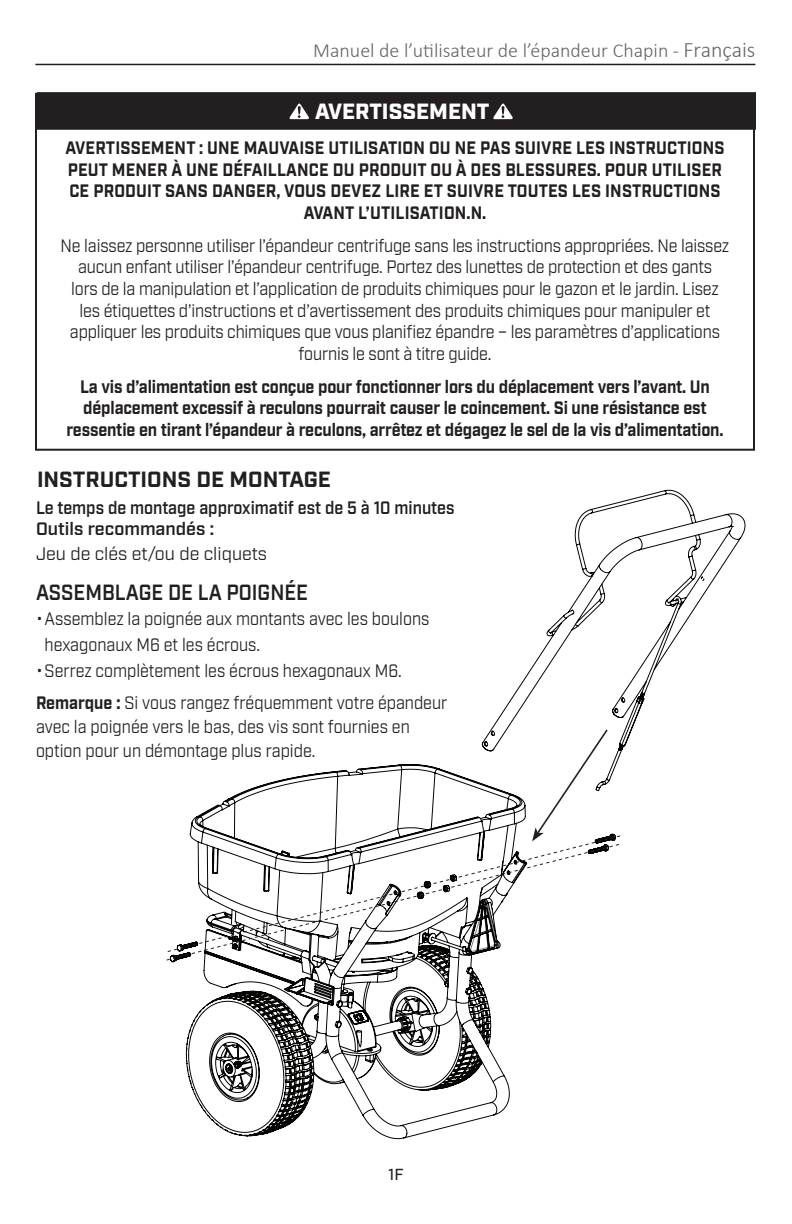
<style>
.page{position:relative;width:792px;height:1224px;background:#fff}
.page>*{position:absolute;margin:0;border:0;box-sizing:border-box;transform-origin:0 0}
.t1{font:700 22px "Industry";color:#231f20}
.t2{font:600 22px "Industry";color:#231f20;scale:.9 1}
.t3{font:900 22px "Industry";color:#fff}
.t4{font:300 20px "Calibri";color:#656568}
.t5{font:18px/21.6px "Industry";letter-spacing:-.01em;color:#231f20;scale:.9 1}
.t6{font:700 18px/21.6px "Industry";letter-spacing:-.01em;color:#231f20;text-align:center;scale:.9 1}
.t7{font:700 18px/21.6px "Industry";letter-spacing:.01em;color:#231f20;text-align:center;scale:.9 1}
.t8{font:600 18px "Industry";color:#231f20;scale:.9 1}
.t9{font:18px "Industry";letter-spacing:-.01em;color:#231f20}
.t10{font:600 18px "Industry";color:#231f20}
.t11{font:500 16px "Industry";color:#231f20}
.s1{font-size:22px}
.s2{font-weight:700}
</style>
<div class="page">
<div style="left:38px;top:93px;width:717px;height:36px;background:#231f20"></div>
<div style="left:37px;top:92px;width:719px;height:38px;border:2px solid #231f20"></div>
<svg style="left:493px;top:104px;width:20px;height:15px"></svg>
<svg style="left:289px;top:104px;width:20px;height:15px"></svg>
<div style="left:35px;top:93px;width:720px;height:358px;border:2px solid #231f20"></div>
<hr style="left:35px;top:64px;width:720px;height:1px;background:#231f20">
<svg style="left:171px;top:490px;width:575px;height:649px"></svg>
<svg style="left:171px;top:835px;width:450px;height:118px"></svg>
<svg style="left:166px;top:843px;width:454px;height:118px"></svg>
<svg style="left:532px;top:728px;width:77px;height:113px"></svg>
<p class="t4" style="left:313px;top:37px;width:444px">Manuel de l’utilisateur de l’épandeur Chapin - <span class="s1">Français</span></p>
<p class="t3" style="left:315px;top:98px;width:176px">AVERTISSEMENT</p>
<p class="t7" style="left:65px;top:138px;width:734px">AVERTISSEMENT : UNE MAUVAISE UTILISATION OU NE PAS SUIVRE LES INSTRUCTIONS PEUT MENER À UNE DÉFAILLANCE DU PRODUIT OU À DES BLESSURES. POUR UTILISER CE PRODUIT SANS DANGER, VOUS DEVEZ LIRE ET SUIVRE TOUTES LES INSTRUCTIONS AVANT L’UTILISATION.N.</p>
<p class="t5" style="left:61px;top:235px;width:745px;text-align:center">Ne laissez personne utiliser l’épandeur centrifuge sans les instructions appropriées. Ne laissez aucun enfant utiliser l’épandeur centrifuge. Portez des lunettes de protection et des gants<br>lors de la manipulation et l’application de produits chimiques pour le gazon et le jardin. Lisez les étiquettes d’instructions et d’avertissement des produits chimiques pour manipuler et appliquer les produits chimiques que vous planifiez épandre – les paramètres d’applications fournis le sont à titre guide.</p>
<p class="t6" style="left:66px;top:377px;width:732px">La vis d’alimentation est conçue pour fonctionner lors du déplacement vers l’avant. Un déplacement excessif à reculons pourrait causer le coincement. Si une résistance est ressentie en tirant l’épandeur à reculons, arrêtez et dégagez le sel de la vis d’alimentation.</p>
<p class="t1" style="left:37px;top:466px;width:296px">INSTRUCTIONS DE MONTAGE</p>
<p class="t8" style="left:36px;top:497px;width:466px">Le temps de montage approximatif est de 5 à 10 minutes</p>
<p class="t10" style="left:36px;top:518px;width:180px">Outils recommandés :</p>
<p class="t9" style="left:36px;top:543px;width:233px">Jeu de clés et/ou de cliquets</p>
<p class="t2" style="left:36px;top:580px;width:304px">ASSEMBLAGE DE LA POIGNÉE</p>
<p class="t5" style="left:45px;top:606px;width:429px;line-height:26px;text-indent:-9px">•Assemblez la poignée aux montants avec les boulons hexagonaux M6 et les écrous.</p>
<p class="t5" style="left:36px;top:660px;width:408px">•Serrez complètement les écrous hexagonaux M6.</p>
<p class="t5" style="left:36px;top:691px;width:459px;line-height:24px"><span class="s2">Remarque :</span> Si vous rangez fréquemment votre épandeur avec la poignée vers le bas, des vis sont fournies en option pour un démontage plus rapide.</p>
<p class="t11" style="left:388px;top:1165px;width:17px">1F</p>
</div>
